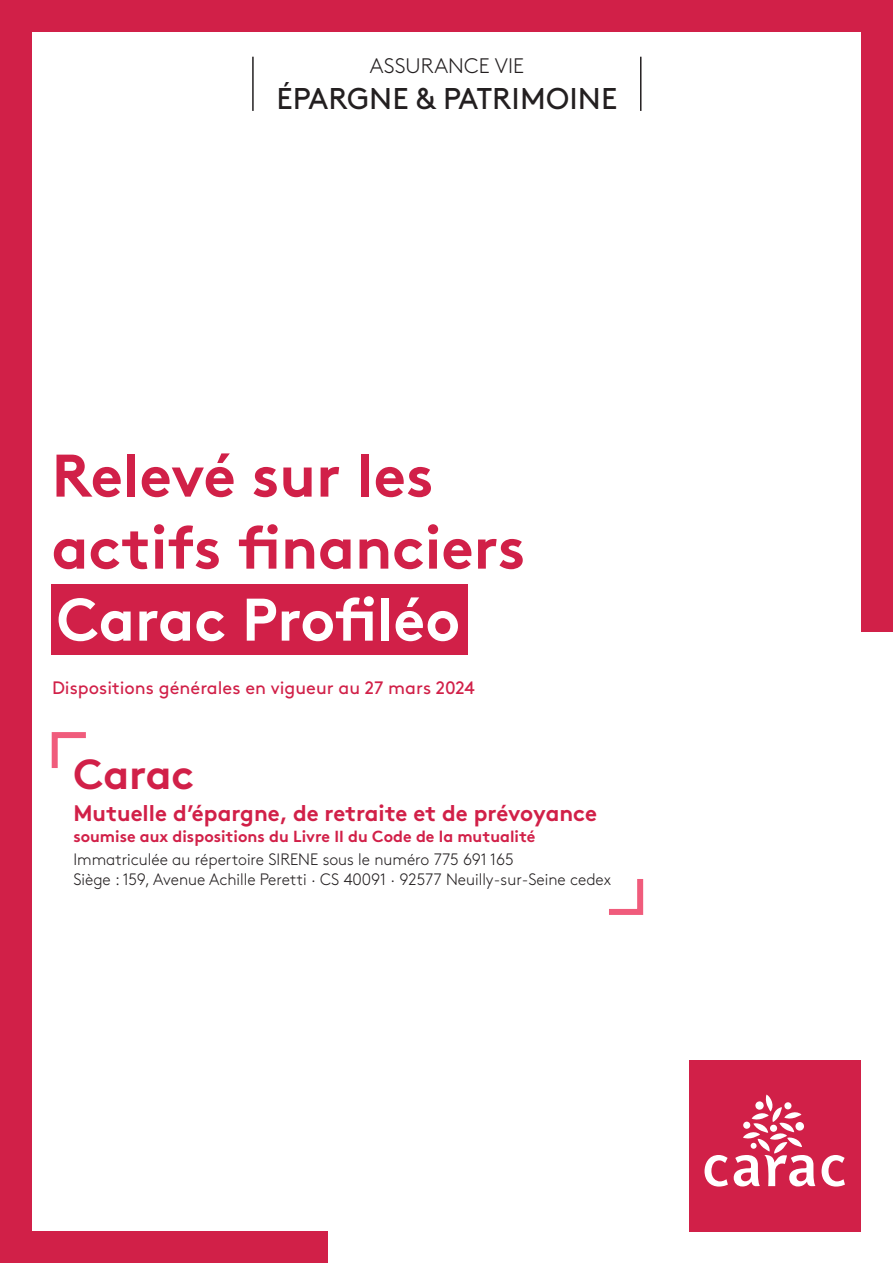
<style>
.page{position:relative;width:893px;height:1263px;background:#fff}
.page>*{position:absolute;margin:0;border:0;box-sizing:border-box;transform-origin:0 0}
.t1{font:700 60px/72px "Brown";color:#d12048}
.t2{font:700 60px "Brown";color:#fff}
.t3{font:700 42px "Brown";color:#d12048}
.t4{font:30px "Brown";letter-spacing:.005em;color:#231f20}
.t5{font:700 22.5px "Brown";color:#d12048}
.t6{font:300 21px "Brown";letter-spacing:.005em;color:#231f20}
.t7{font:18px "Brown";color:#d12048}
.t8{font:300 16.5px/19.5px "Brown";color:#231f20;scale:.96 1}
.t9{font:700 16.05px "Brown";color:#d12048}
</style>
<div class="page">
<div style="left:0;top:1232px;width:327px;height:31px;background:#d12048"></div>
<div style="left:862px;top:0;width:31px;height:631px;background:#d12048"></div>
<div style="left:0;top:0;width:893px;height:31px;background:#d12048"></div>
<div style="left:0;top:0;width:31px;height:1263px;background:#d12048"></div>
<hr style="left:640px;top:57px;width:1px;height:54px;background:#231f20">
<hr style="left:252px;top:57px;width:2px;height:54px;background:#231f20">
<div style="left:52px;top:585px;width:416px;height:70px;background:#d12048"></div>
<svg style="left:51px;top:732px;width:35px;height:36px"></svg>
<svg style="left:609px;top:879px;width:35px;height:36px"></svg>
<div style="left:689px;top:1060px;width:171px;height:172px;background:#d12048"></div>
<svg style="left:822px;top:1155px;width:23px;height:31px"></svg>
<svg style="left:704px;top:1155px;width:24px;height:31px"></svg>
<svg style="left:734px;top:1094px;width:81px;height:92px"></svg>
<p class="t6" style="left:370px;top:50px;width:156px">ASSURANCE VIE</p>
<h3 class="t4" style="left:276px;top:75px;width:342px">ÉPARGNE &amp; PATRIMOINE</h3>
<h1 class="t1" style="left:52px;top:433px;width:475px">Relevé sur les actifs financiers</h1>
<h1 class="t2" style="left:57px;top:571px;width:405px">Carac Profiléo</h1>
<p class="t7" style="left:52px;top:674px;width:424px">Dispositions générales en vigueur au 27 mars 2024</p>
<h2 class="t3" style="left:73px;top:740px;width:122px">Carac</h2>
<h3 class="t5" style="left:73px;top:794px;width:525px">Mutuelle d’épargne, de retraite et de prévoyance</h3>
<p class="t9" style="left:73px;top:823px;width:463px">soumise aux dispositions du Livre II du Code de la mutualité</p>
<p class="t8" style="left:73px;top:849px;width:562px">Immatriculée au répertoire SIRENE sous le numéro 775 691 165<br>Siège : 159, Avenue Achille Peretti · CS 40091 · 92577 Neuilly-sur-Seine cedex</p>
</div>
